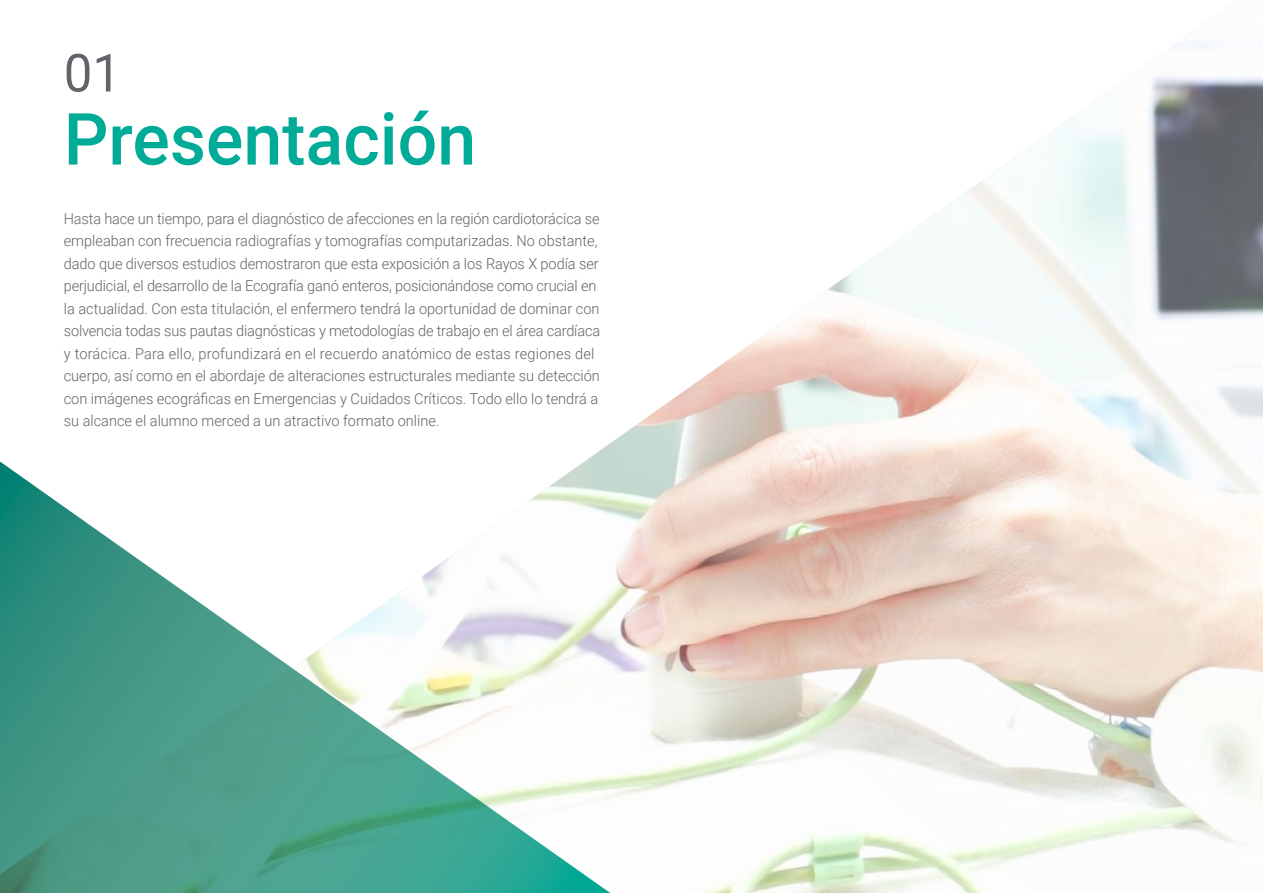
<style>
.page{position:relative;width:1263px;height:893px;background:#fff}
.page>*{position:absolute;margin:0;border:0;box-sizing:border-box;transform-origin:0 0}
.t1{font:500 72px "Roboto";color:#00ab97}
.t2{font:52.5px "Roboto";color:#61646a}
.t3{font:300 15px/22.5px "Roboto";color:#61646a}
</style>
<div class="page">
<img style="left:607px;top:39px;width:656px;height:854px">
<svg style="left:0;top:446px;width:640px;height:447px"></svg>
<h2 class="t2" style="left:64px;top:36px;width:59px">01</h2>
<h1 class="t1" style="left:64px;top:89px;width:414px">Presentación</h1>
<p class="t3" style="left:64px;top:207px;width:538px">Hasta hace un tiempo, para el diagnóstico de afecciones en la región cardiotorácica se empleaban con frecuencia radiografías y tomografías computarizadas. No obstante, dado que diversos estudios demostraron que esta exposición a los Rayos X podía ser perjudicial, el desarrollo de la Ecografía ganó enteros, posicionándose como crucial en la actualidad. Con esta titulación, el enfermero tendrá la oportunidad de dominar con solvencia todas sus pautas diagnósticas y metodologías de trabajo en el área cardíaca y torácica. Para ello, profundizará en el recuerdo anatómico de estas regiones del cuerpo, así como en el abordaje de alteraciones estructurales mediante su detección con imágenes ecográficas en Emergencias y Cuidados Críticos. Todo ello lo tendrá a su alcance el alumno merced a un atractivo formato online.</p>
</div>
